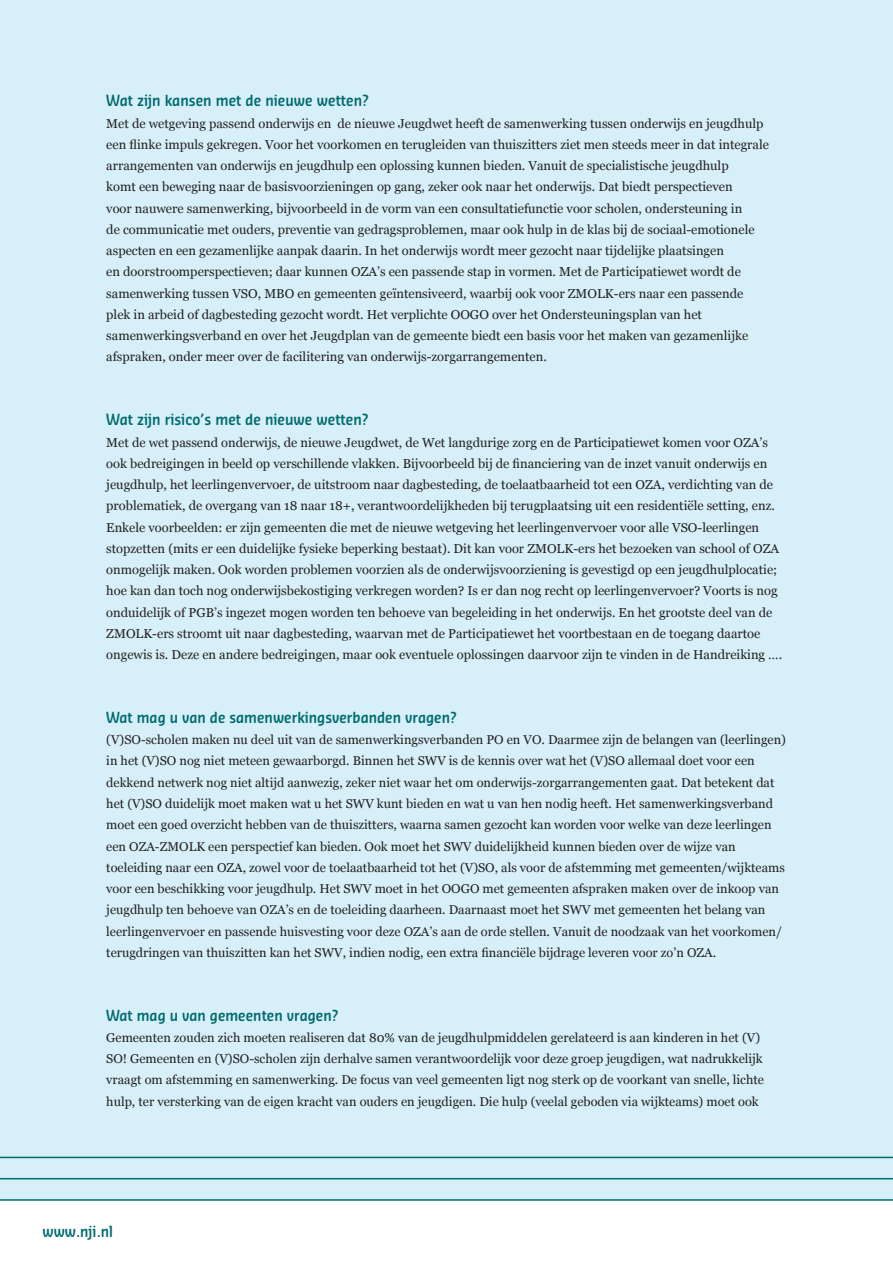
<style>
.page{position:relative;width:893px;height:1263px;background:#fff}
.page>*{position:absolute;margin:0;border:0;box-sizing:border-box;transform-origin:0 0}
.tussenkopje{font:600 15.15px "Sansa Con Soft Pro";color:#006b6e}
.tussenkopje-2{font:600 15px "Sansa Con Soft Pro";color:#006b6e}
.body{font:12.9px/21.3px "Georgia";color:#231f20}
.body-2{font:12.75px/21.3px "Georgia";color:#231f20}
</style>
<div class="page">
<div style="left:0;top:0;width:893px;height:1199px;background:#d6eff8"></div>
<hr style="left:0;top:1199px;width:893px;height:2px;background:#006b6e">
<hr style="left:0;top:1178px;width:893px;height:1px;background:#006b6e">
<hr style="left:0;top:1157px;width:893px;height:1px;background:#006b6e">
<p class="tussenkopje" style="left:106px;top:91px;width:264px">Wat zijn kansen met de nieuwe wetten?</p>
<p class="body" style="left:106px;top:113px;width:664px">Met de wetgeving passend onderwijs en de nieuwe Jeugdwet heeft de samenwerking tussen onderwijs en jeugdhulp een flinke impuls gekregen. Voor het voorkomen en terugleiden van thuiszitters ziet men steeds meer in dat integrale arrangementen van onderwijs en jeugdhulp een oplossing kunnen bieden. Vanuit de specialistische jeugdhulp<br>komt een beweging naar de basisvoorzieningen op gang, zeker ook naar het onderwijs. Dat biedt perspectieven<br>voor nauwere samenwerking, bijvoorbeeld in de vorm van een consultatiefunctie voor scholen, ondersteuning in<br>de communicatie met ouders, preventie van gedragsproblemen, maar ook hulp in de klas bij de sociaal-emotionele aspecten en een gezamenlijke aanpak daarin. In het onderwijs wordt meer gezocht naar tijdelijke plaatsingen<br>en doorstroomperspectieven; daar kunnen OZA’s een passende stap in vormen. Met de Participatiewet wordt de samenwerking tussen VSO, MBO en gemeenten geïntensiveerd, waarbij ook voor ZMOLK-ers naar een passende plek in arbeid of dagbesteding gezocht wordt. Het verplichte OOGO over het Ondersteuningsplan van het samenwerkingsverband en over het Jeugdplan van de gemeente biedt een basis voor het maken van gezamenlijke afspraken, onder meer over de facilitering van onderwijs-zorgarrangementen.</p>
<p class="tussenkopje" style="left:106px;top:409px;width:264px">Wat zijn risico’s met de nieuwe wetten?</p>
<p class="body" style="left:106px;top:432px;width:677px">Met de wet passend onderwijs, de nieuwe Jeugdwet, de Wet langdurige zorg en de Participatiewet komen voor OZA’s ook bedreigingen in beeld op verschillende vlakken. Bijvoorbeeld bij de financiering van de inzet vanuit onderwijs en jeugdhulp, het leerlingenvervoer, de uitstroom naar dagbesteding, de toelaatbaarheid tot een OZA, verdichting van de problematiek, de overgang van 18 naar 18+, verantwoordelijkheden bij terugplaatsing uit een residentiële setting, enz.<br>Enkele voorbeelden: er zijn gemeenten die met de nieuwe wetgeving het leerlingenvervoer voor alle VSO-leerlingen stopzetten (mits er een duidelijke fysieke beperking bestaat). Dit kan voor ZMOLK-ers het bezoeken van school of OZA onmogelijk maken. Ook worden problemen voorzien als de onderwijsvoorziening is gevestigd op een jeugdhulplocatie; hoe kan dan toch nog onderwijsbekostiging verkregen worden? Is er dan nog recht op leerlingenvervoer? Voorts is nog onduidelijk of PGB’s ingezet mogen worden ten behoeve van begeleiding in het onderwijs. En het grootste deel van de ZMOLK-ers stroomt uit naar dagbesteding, waarvan met de Participatiewet het voortbestaan en de toegang daartoe ongewis is. Deze en andere bedreigingen, maar ook eventuele oplossingen daarvoor zijn te vinden in de Handreiking ….</p>
<p class="tussenkopje-2" style="left:106px;top:707px;width:352px">Wat mag u van de samenwerkingsverbanden vragen?</p>
<p class="body-2" style="left:106px;top:729px;width:681px">(V)SO-scholen maken nu deel uit van de samenwerkingsverbanden PO en VO. Daarmee zijn de belangen van (leerlingen) in het (V)SO nog niet meteen gewaarborgd. Binnen het SWV is de kennis over wat het (V)SO allemaal doet voor een dekkend netwerk nog niet altijd aanwezig, zeker niet waar het om onderwijs-zorgarrangementen gaat. Dat betekent dat het (V)SO duidelijk moet maken wat u het SWV kunt bieden en wat u van hen nodig heeft. Het samenwerkingsverband moet een goed overzicht hebben van de thuiszitters, waarna samen gezocht kan worden voor welke van deze leerlingen een OZA-ZMOLK een perspectief kan bieden. Ook moet het SWV duidelijkheid kunnen bieden over de wijze van toeleiding naar een OZA, zowel voor de toelaatbaarheid tot het (V)SO, als voor de afstemming met gemeenten/wijkteams voor een beschikking voor jeugdhulp. Het SWV moet in het OOGO met gemeenten afspraken maken over de inkoop van jeugdhulp ten behoeve van OZA’s en de toeleiding daarheen. Daarnaast moet het SWV met gemeenten het belang van leerlingenvervoer en passende huisvesting voor deze OZA’s aan de orde stellen. Vanuit de noodzaak van het voorkomen/ terugdringen van thuiszitten kan het SWV, indien nodig, een extra financiële bijdrage leveren voor zo’n OZA.</p>
<p class="tussenkopje-2" style="left:106px;top:1005px;width:234px">Wat mag u van gemeenten vragen?</p>
<p class="body-2" style="left:106px;top:1027px;width:659px">Gemeenten zouden zich moeten realiseren dat 80% van de jeugdhulpmiddelen gerelateerd is aan kinderen in het (V)<br>SO! Gemeenten en (V)SO-scholen zijn derhalve samen verantwoordelijk voor deze groep jeugdigen, wat nadrukkelijk vraagt om afstemming en samenwerking. De focus van veel gemeenten ligt nog sterk op de voorkant van snelle, lichte hulp, ter versterking van de eigen kracht van ouders en jeugdigen. Die hulp (veelal geboden via wijkteams) moet ook</p>
<p class="tussenkopje-2" style="left:43px;top:1221px;width:72px">www.nji.nl</p>
</div>
